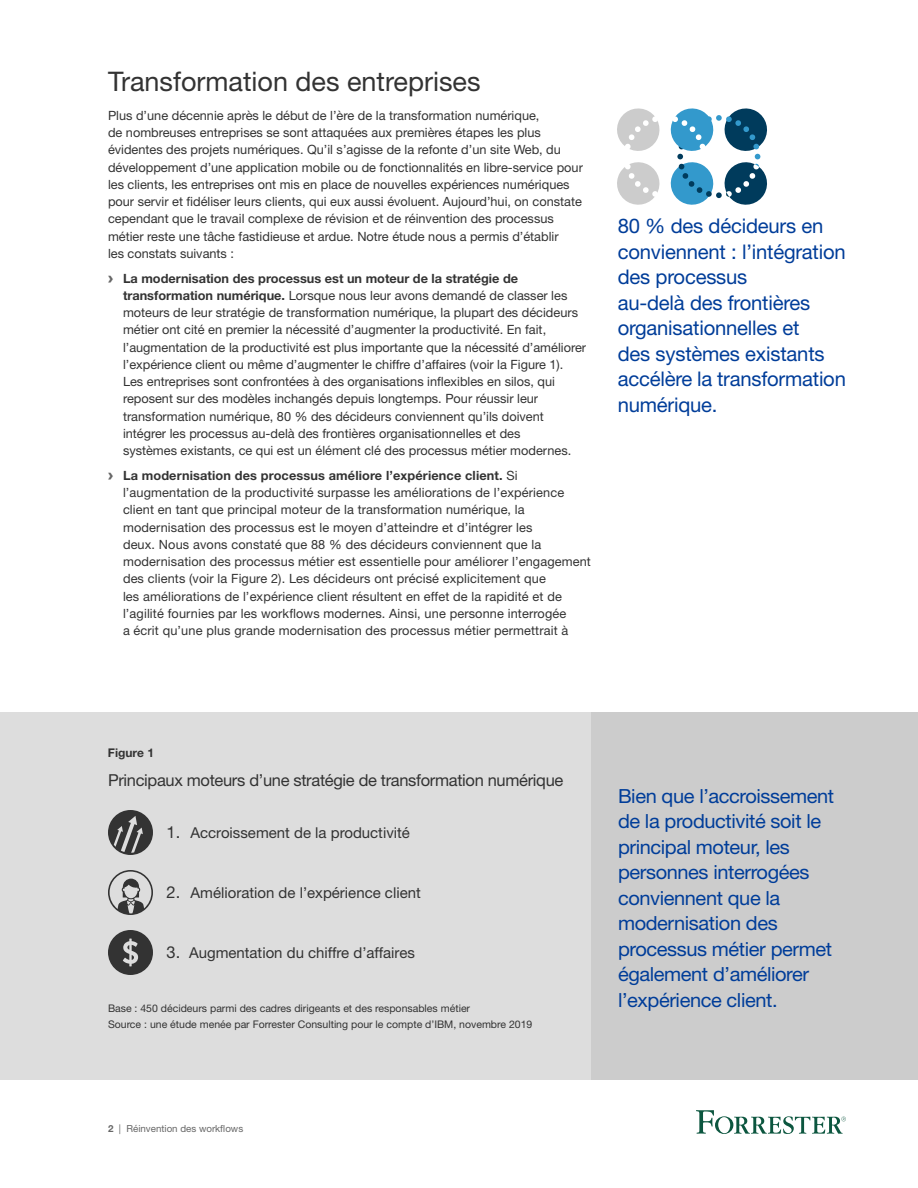
<style>
.page{position:relative;width:918px;height:1188px;background:#fff}
.page>*{position:absolute;margin:0;border:0;box-sizing:border-box;transform-origin:0 0}
.Heading_2{font:27px "Helvetica Neue LT Std";color:#333}
.Call-out_blue{font:20.25px/25.5px "Helvetica Neue LT Std";letter-spacing:-.01em;color:#003d99}
.t1{font:19.5px/25.5px "Helvetica Neue LT Std";letter-spacing:-.02em;color:#003d99}
.t2{font:16.5px "Helvetica Neue LT Std";letter-spacing:-.02em;color:#333}
.t3{font:15px "Helvetica Neue LT Std";color:#333}
.t4{font:12.75px/17.2px "Helvetica Neue LT Std";color:#333}
.t5{font:700 12px "Helvetica Neue LT Std";color:#333}
.t6{font:10.5px/15px "Helvetica Neue LT Std";color:#333}
.t7{font:9.75px "Helvetica Neue LT Std";color:#666}
.s1{font-family:"Arial";font-weight:900;font-size:15px;color:#666}
.s2{font-weight:700}
.s3{font-size:16.5px}
</style>
<div class="page">
<svg style="left:696px;top:1110px;width:150px;height:24px"></svg>
<div style="left:0;top:712px;width:918px;height:368px;background:#ddd"></div>
<div style="left:591px;top:712px;width:327px;height:368px;background:#ccc"></div>
<svg style="left:108px;top:810px;width:45px;height:45px"></svg>
<svg style="left:108px;top:930px;width:45px;height:45px"></svg>
<svg style="left:108px;top:870px;width:45px;height:45px"></svg>
<svg style="left:617px;top:108px;width:150px;height:97px"></svg>
<div style="left:625px;top:143px;width:6px;height:7px;background:#fff;border-radius:2px"></div>
<p class="Heading_2" style="left:108px;top:66px;width:374px">Transformation des entreprises</p>
<p class="t4" style="left:108px;top:106px;width:476px">Plus d’une décennie après le début de l’ère de la transformation numérique,<br>de nombreuses entreprises se sont attaquées aux premières étapes les plus évidentes des projets numériques. Qu’il s’agisse de la refonte d’un site Web, du développement d’une application mobile ou de fonctionnalités en libre-service pour les clients, les entreprises ont mis en place de nouvelles expériences numériques pour servir et fidéliser leurs clients, qui eux aussi évoluent. Aujourd’hui, on constate cependant que le travail complexe de révision et de réinvention des processus métier reste une tâche fastidieuse et ardue. Notre étude nous a permis d’établir<br>les constats suivants :</p>
<p class="t4" style="left:123px;top:269px;width:465px;text-indent:-15px"><span class="s1">›</span> <span class="s2">La modernisation des processus est un moteur de la stratégie de transformation numérique.</span> Lorsque nous leur avons demandé de classer les moteurs de leur stratégie de transformation numérique, la plupart des décideurs métier ont cité en premier la nécessité d’augmenter la productivité. En fait, l’augmentation de la productivité est plus importante que la nécessité d’améliorer l’expérience client ou même d’augmenter le chiffre d’affaires (voir la Figure 1).<br>Les entreprises sont confrontées à des organisations inflexibles en silos, qui reposent sur des modèles inchangés depuis longtemps. Pour réussir leur transformation numérique, 80 % des décideurs conviennent qu’ils doivent intégrer les processus au-delà des frontières organisationnelles et des<br>systèmes existants, ce qui est un élément clé des processus métier modernes.</p>
<p class="t4" style="left:123px;top:466px;width:470px;text-indent:-15px"><span class="s1">›</span> <span class="s2">La modernisation des processus améliore l’expérience client.</span> Si l’augmentation de la productivité surpasse les améliorations de l’expérience client en tant que principal moteur de la transformation numérique, la modernisation des processus est le moyen d’atteindre et d’intégrer les<br>deux. Nous avons constaté que 88 % des décideurs conviennent que la modernisation des processus métier est essentielle pour améliorer l’engagement des clients (voir la Figure 2). Les décideurs ont précisé explicitement que<br>les améliorations de l’expérience client résultent en effet de la rapidité et de l’agilité fournies par les workflows modernes. Ainsi, une personne interrogée<br>a écrit qu’une plus grande modernisation des processus métier permettrait à</p>
<p class="Call-out_blue" style="left:618px;top:213px;width:230px">80 % des décideurs en conviennent : l’intégration des processus<br>au-delà des frontières organisationnelles et<br>des systèmes existants accélère la transformation numérique.</p>
<p class="t5" style="left:108px;top:745px;width:48px">Figure 1</p>
<p class="t2" style="left:108px;top:770px;width:457px">Principaux moteurs d’une stratégie de transformation numérique</p>
<p class="t3" style="left:166px;top:824px;width:245px"><span class="s3">1.</span> Accroissement de la productivité</p>
<p class="t3" style="left:166px;top:884px;width:256px"><span class="s3">2.</span> Amélioration de l’expérience client</p>
<p class="t3" style="left:166px;top:944px;width:250px"><span class="s3">3.</span> Augmentation du chiffre d’affaires</p>
<p class="t6" style="left:108px;top:1001px;width:426px">Base : 450 décideurs parmi des cadres dirigeants et des responsables métier<br>Source : une étude menée par Forrester Consulting pour le compte d’IBM, novembre 2019</p>
<p class="t7" style="left:108px;top:1123px;width:137px"><span class="s2">2</span> | Réinvention des workflows</p>
<p class="t1" style="left:618px;top:783px;width:218px">Bien que l’accroissement de la productivité soit le principal moteur, les personnes interrogées conviennent que la modernisation des processus métier permet également d’améliorer l’expérience client.</p>
</div>
